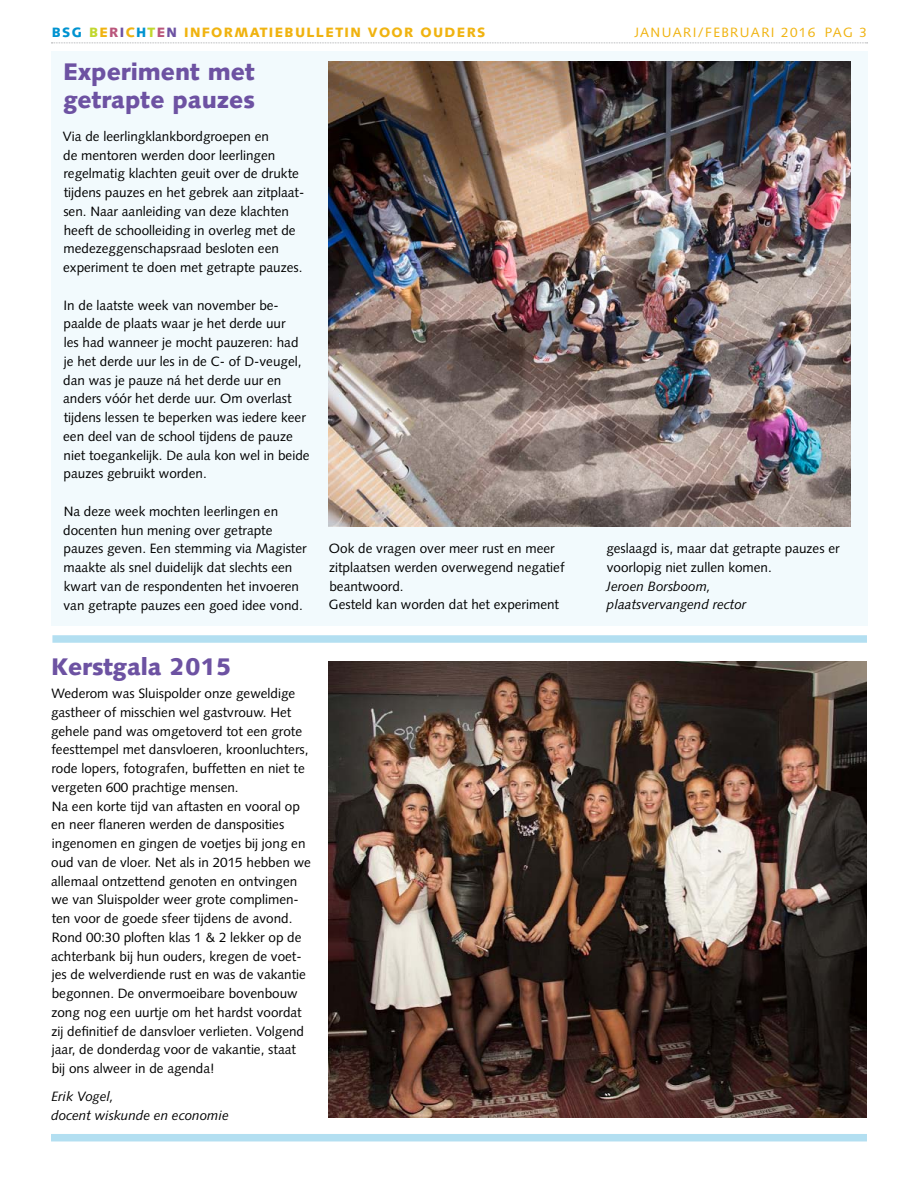
<style>
.page{position:relative;width:918px;height:1188px;background:#fff}
.page>*{position:absolute;margin:0;border:0;box-sizing:border-box;transform-origin:0 0}
.t1{font:900 24px/27.8px "Syntax LT Std";color:#6d52a2}
.t2{font:13.5px/18.8px "Syntax LT Std";color:#000}
.t3{font:italic 13.5px/18.8px "Syntax LT Std";color:#000}
.t4{font:900 13.5px "Syntax LT Std";letter-spacing:.1em;color:#f0b310}
.t5{font:13.5px "Syntax LT Std";letter-spacing:.1em;color:#f0b310}
.s1{color:#0093d0}
.s2{color:#c1d72e}
.s3{color:#ba567b}
.s4{color:#6d52a2}
</style>
<div class="page">
<div style="left:51px;top:51px;width:816px;height:574px;background:#f2fafd"></div>
<svg style="left:51px;top:43px;width:817px;height:1px"></svg>
<img style="left:329px;top:61px;width:521px;height:465px">
<div style="left:52px;top:635px;width:815px;height:8px;background:#b3dff1"></div>
<div style="left:51px;top:1134px;width:816px;height:7px;background:#b3dff1"></div>
<img style="left:329px;top:661px;width:538px;height:457px">
<p class="t4" style="left:52px;top:24px;width:435px"><span class="s1">BSG</span> <span class="s2">B</span>E<span class="s3">R</span><span class="s4">I</span>C<span class="s1">H</span><span class="s2">T</span><span class="s3">E</span><span class="s4">N</span> INFORMATIEBULLETIN VOOR OUDERS</p>
<p class="t5" style="left:634px;top:24px;width:234px">januari/februari 2016 pag 3</p>
<h1 class="t1" style="left:63px;top:58px;width:193px">Experiment met getrapte pauzes</h1>
<p class="t2" style="left:63px;top:127px;width:243px">Via de leerlingklankbordgroepen en<br>de mentoren werden door leerlingen regelmatig klachten geuit over de drukte tijdens pauzes en het gebrek aan zitplaat&shy;sen. Naar aanleiding van deze klachten heeft de schoolleiding in overleg met de medezeggenschapsraad besloten een experiment te doen met getrapte pauzes.</p>
<p class="t2" style="left:63px;top:296px;width:248px">I n de laatste week van november be&shy;paalde de plaats waar je het derde uur<br>les had wanneer je mocht pauzeren: had je het derde uur les in de C- of D-veugel, dan was je pauze ná het derde uur en anders vóór het derde uur. Om overlast tijdens lessen te beperken was iedere keer een deel van de school tijdens de pauze niet toegankelijk. De aula kon wel in beide pauzes gebruikt worden.</p>
<p class="t2" style="left:63px;top:502px;width:245px">Na deze week mochten leerlingen en docenten hun mening over getrapte pauzes geven. Een stemming via Magister maakte als snel duidelijk dat slechts een kwart van de respondenten het invoeren van getrapte pauzes een goed idee vond.</p>
<p class="t2" style="left:329px;top:539px;width:237px">Ook de vragen over meer rust en meer zitplaatsen werden overwegend negatief beantwoord.<br>Gesteld kan worden dat het experiment</p>
<p class="t2" style="left:606px;top:539px;width:235px">geslaagd is, maar dat getrapte pauzes er voorlopig niet zullen komen.</p>
<p class="t3" style="left:606px;top:577px;width:142px">Jeroen Borsboom, plaatsvervangend rector</p>
<h1 class="t1" style="left:51px;top:653px;width:182px">Kerstgala 2015</h1>
<p class="t2" style="left:51px;top:684px;width:261px">Wederom was Sluispolder onze geweldige gastheer of misschien wel gastvrouw. Het gehele pand was omgetoverd tot een grote feesttempel met dansvloeren, kroonluchters, rode lopers, fotografen, buffetten en niet te vergeten 600 prachtige mensen.<br>N a een korte tijd van aftasten en vooral op en neer flaneren werden de dansposities ingenomen en gingen de voetjes bij jong en oud van de vloer. Net als in 2015 hebben we allemaal ontzettend genoten en ontvingen we van Sluispolder weer grote complimen&shy;ten voor de goede sfeer tijdens de avond.<br>Rond 00:30 ploften klas 1 &amp; 2 lekker op de achterbank bij hun ouders, kregen de voet&shy;jes de welverdiende rust en was de vakantie begonnen. De onvermoeibare bovenbouw zong nog een uurtje om het hardst voordat zij definitief de dansvloer verlieten. Volgend jaar, de donderdag voor de vakantie, staat bij ons alweer in de agenda!</p>
<p class="t3" style="left:51px;top:1087px;width:179px">Erik Vogel,<br>docent wiskunde en economie</p>
</div>
